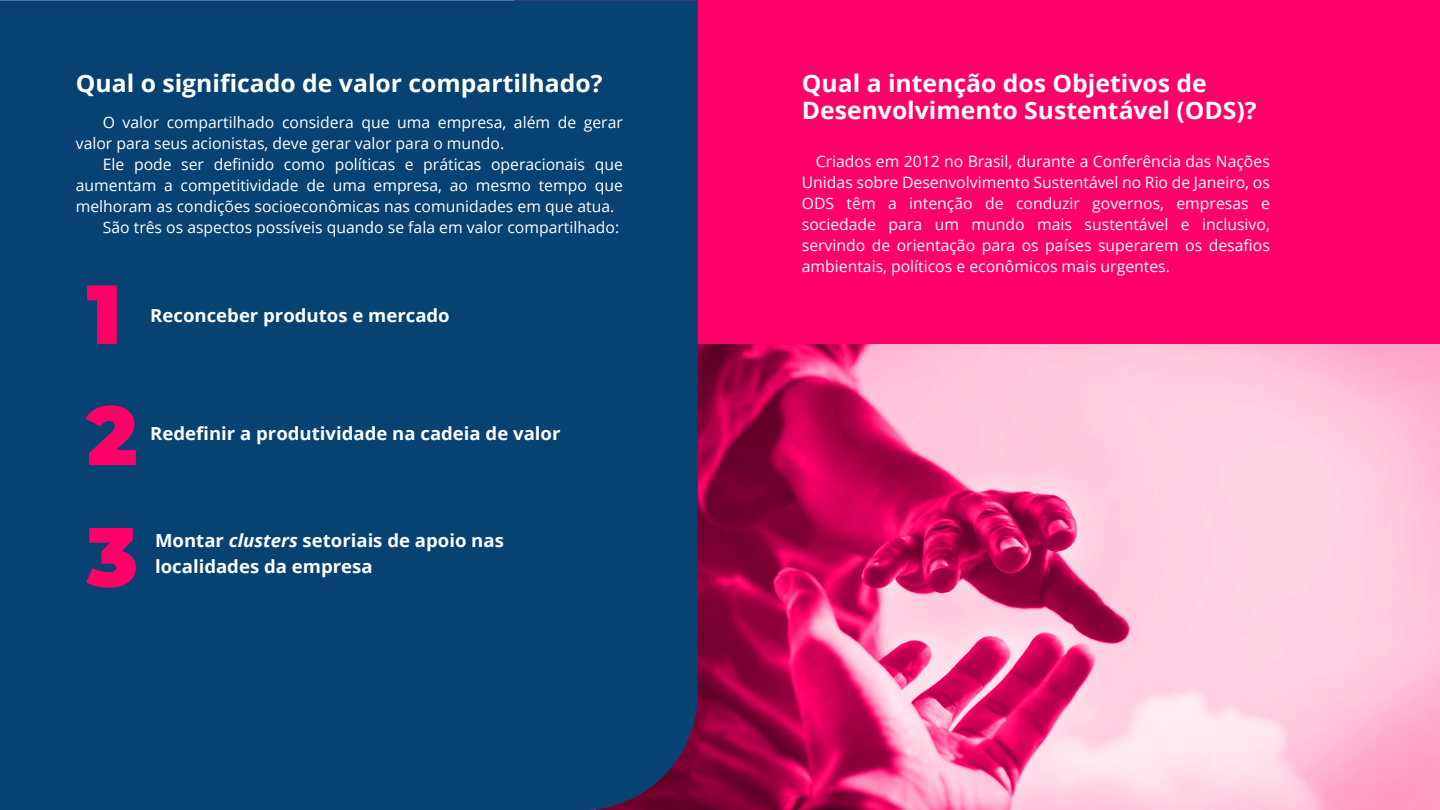
<style>
.page{position:relative;width:1440px;height:810px;background:#fff}
.page>*{position:absolute;margin:0;border:0;box-sizing:border-box;transform-origin:0 0}
.t1{font:900 83.55px/121.2px "Montserrat";color:#ff0068}
.t2{font:700 24px/27px "Open Sans";color:#fff}
.t3{font:700 18px/25.5px "Open Sans";color:#fff}
.t4{font:15.75px/21px "Open Sans";color:#fff;text-align:justify}
.s1{font-style:italic}
</style>
<div class="page">
<svg style="left:698px;top:344px;width:742px;height:466px;background:#e483aa"></svg>
<div style="left:515px;top:0;width:925px;height:344px;background:#ff0068"></div>
<div style="left:0;top:0;width:698px;height:810px;background:#074273"></div>
<h2 class="t2" style="left:76px;top:69px;width:528px">Qual o significado de valor compartilhado?</h2>
<p class="t4" style="left:76px;top:111px;width:549px;text-indent:27px">O valor compartilhado considera que uma empresa, além de gerar valor para seus acionistas, deve gerar valor para o mundo.</p>
<p class="t4" style="left:103px;top:153px;width:522px">Ele pode ser definido como políticas e práticas operacionais que</p>
<p class="t4" style="left:76px;top:174px;width:549px">aumentam a competitividade de uma empresa, ao mesmo tempo que</p>
<p class="t4" style="left:76px;top:195px;width:540px">melhoram as condições socioeconômicas nas comunidades em que atua.</p>
<p class="t4" style="left:103px;top:216px;width:518px">São três os aspectos possíveis quando se fala em valor compartilhado:</p>
<h1 class="t1" style="left:87px;top:248px;width:53px">1<br>2<br>3</h1>
<p class="t3" style="left:150px;top:303px;width:301px">Reconceber produtos e mercado</p>
<p class="t3" style="left:150px;top:420px;width:412px">Redefinir a produtividade na cadeia de valor</p>
<p class="t3" style="left:155px;top:528px;width:350px">Montar <span class="s1">clusters</span> setoriais de apoio nas localidades da empresa</p>
<h2 class="t2" style="left:802px;top:69px;width:456px">Qual a intenção dos Objetivos de<br>Desenvolvimento Sustentável (ODS)?</h2>
<p class="t4" style="left:802px;top:150px;width:470px;text-indent:14px">Criados em 2012 no Brasil, durante a Conferência das Nações Unidas sobre Desenvolvimento Sustentável no Rio de Janeiro, os ODS têm a intenção de conduzir governos, empresas e sociedade para um mundo mais sustentável e inclusivo, servindo de orientação para os países superarem os desafios ambientais, políticos e econômicos mais urgentes.</p>
</div>
